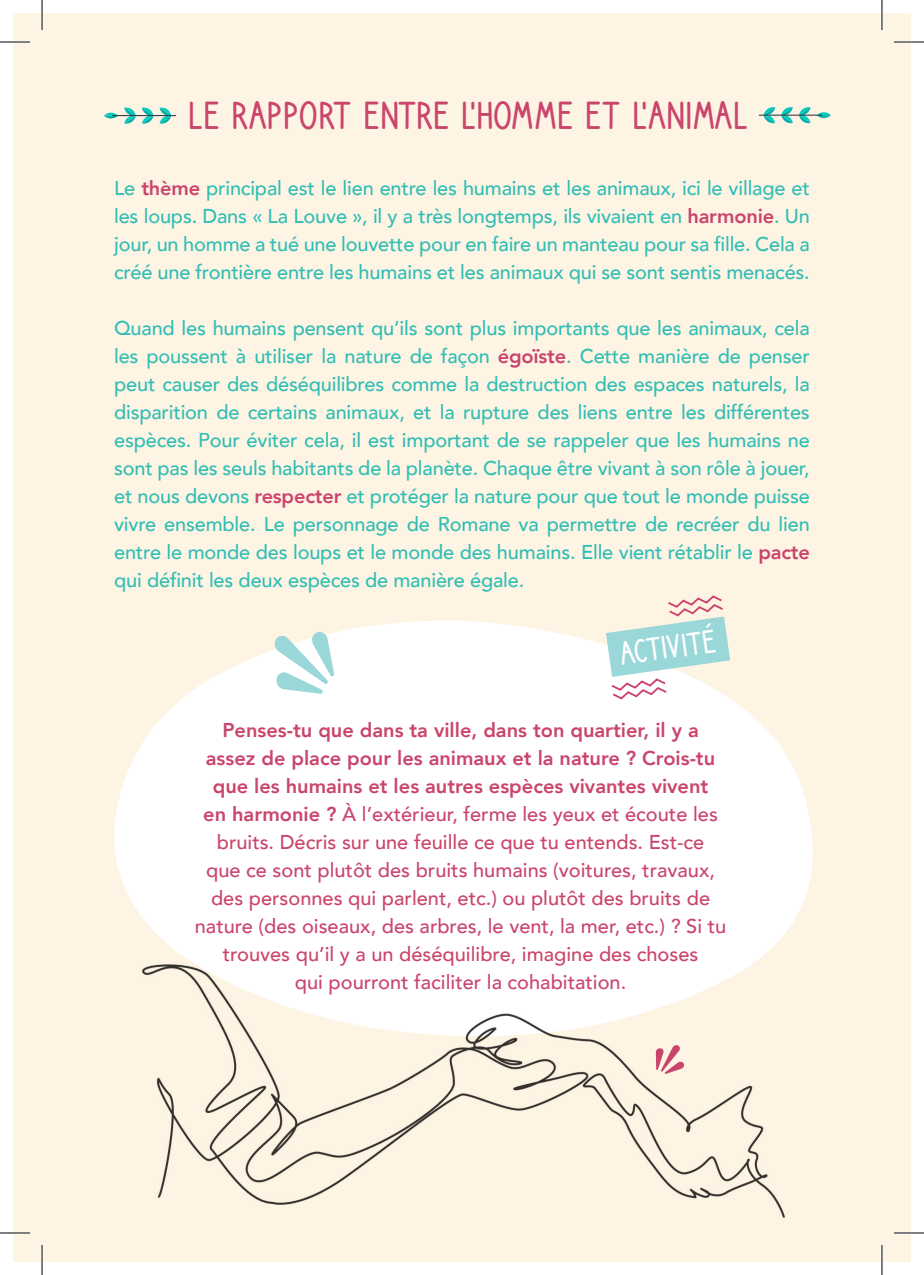
<style>
.page{position:relative;width:924px;height:1275px;background:#fff}
.page>*{position:absolute;margin:0;border:0;box-sizing:border-box;transform-origin:0 0}
.t1{font:36px "Lumie";letter-spacing:-.01em;color:#ca456c}
.t2{font:30px "Lumie";color:#fff}
.t3{font:500 20px/28px "Avenir";letter-spacing:-.01em;color:#31beb5;text-align:justify}
.t4{font:500 20px/28px "Avenir";color:#ca456c;text-align:center}
.s1{font-weight:800;color:#ca456c}
.s2{font-weight:800}
</style>
<div class="page">
<div style="left:14px;top:14px;width:895px;height:1247px;background:#fef4e3"></div>
<svg style="left:104px;top:113px;width:14px;height:5px"></svg>
<svg style="left:159px;top:107px;width:12px;height:17px"></svg>
<svg style="left:142px;top:107px;width:11px;height:17px"></svg>
<svg style="left:124px;top:107px;width:12px;height:17px"></svg>
<hr style="left:113px;top:115px;width:62px;height:1px;background:#2e303d">
<svg style="left:816px;top:112px;width:14px;height:6px"></svg>
<svg style="left:763px;top:107px;width:11px;height:16px"></svg>
<svg style="left:780px;top:107px;width:12px;height:16px"></svg>
<svg style="left:798px;top:107px;width:12px;height:16px"></svg>
<hr style="left:758px;top:115px;width:63px;height:1px;background:#2e303d">
<svg style="left:114px;top:620px;width:699px;height:312px;fill:#fff"></svg>
<svg style="left:605px;top:595px;width:124px;height:105px"></svg>
<svg style="left:273px;top:630px;width:61px;height:64px;background:#d3eceb"></svg>
<img style="left:140px;top:844px;width:646px;height:374px">
<svg style="left:655px;top:1044px;width:29px;height:30px"></svg>
<hr style="left:0;top:41px;width:30px;height:2px;background:#fff">
<hr style="left:893px;top:41px;width:30px;height:2px;background:#fff">
<hr style="left:0;top:1231px;width:30px;height:3px;background:#fff">
<hr style="left:893px;top:1231px;width:30px;height:3px;background:#fff">
<hr style="left:41px;top:0;width:2px;height:30px;background:#fff">
<hr style="left:41px;top:1245px;width:2px;height:30px;background:#fff">
<hr style="left:880px;top:0;width:2px;height:30px;background:#fff">
<hr style="left:880px;top:1245px;width:2px;height:30px;background:#fff">
<hr style="left:0;top:42px;width:30px;height:1px;background:#000">
<hr style="left:893px;top:42px;width:30px;height:1px;background:#000">
<hr style="left:0;top:1232px;width:30px;height:1px;background:#000">
<hr style="left:893px;top:1232px;width:30px;height:1px;background:#000">
<hr style="left:42px;top:0;width:1px;height:30px;background:#000">
<hr style="left:42px;top:1245px;width:1px;height:30px;background:#000">
<hr style="left:881px;top:0;width:1px;height:30px;background:#000">
<hr style="left:881px;top:1245px;width:1px;height:30px;background:#000">
<p class="t1" style="left:187px;top:87px;width:562px">LE RAPPORT ENTRE L’HOMME ET L’ANIMAL</p>
<p class="t3" style="left:114px;top:173px;width:697px">Le <span class="s1">thème</span> principal est le lien entre les humains et les animaux, ici le village et les loups. Dans « La Louve », il y a très longtemps, ils vivaient en <span class="s1">harmonie</span>. Un jour, un homme a tué une louvette pour en faire un manteau pour sa fille. Cela a créé une frontière entre les humains et les animaux qui se sont sentis menacés.</p>
<p class="t3" style="left:114px;top:313px;width:697px">Quand les humains pensent qu’ils sont plus importants que les animaux, cela les poussent à utiliser la nature de façon <span class="s1">égoïste</span>. Cette manière de penser peut causer des déséquilibres comme la destruction des espaces naturels, la disparition de certains animaux, et la rupture des liens entre les différentes espèces. Pour éviter cela, il est important de se rappeler que les humains ne sont pas les seuls habitants de la planète. Chaque être vivant à son rôle à jouer, et nous devons <span class="s1">respecter</span> et protéger la nature pour que tout le monde puisse vivre ensemble. Le personnage de Romane va permettre de recréer du lien entre le monde des loups et le monde des humains. Elle vient rétablir le <span class="s1">pacte </span>qui définit les deux espèces de manière égale.</p>
<p class="t2" style="left:616px;top:629px;width:97px;rotate:-8deg">ACTIVITÉ</p>
<p class="t4" style="left:195px;top:714px;width:532px"><span class="s2">Penses-tu que dans ta ville, dans ton quartier, il y a<br>assez de place pour les animaux et la nature ? Crois-tu que les humains et les autres espèces vivantes vivent<br>en harmonie ?</span> À l’extérieur, ferme les yeux et écoute les bruits. Décris sur une feuille ce que tu entends. Est-ce<br>que ce sont plutôt des bruits humains (voitures, travaux, des personnes qui parlent, etc.) ou plutôt des bruits de nature (des oiseaux, des arbres, le vent, la mer, etc.) ? Si tu trouves qu’il y a un déséquilibre, imagine des choses</p>
<p class="t4" style="left:295px;top:966px;width:333px">qui pourront faciliter la cohabitation.</p>
</div>
